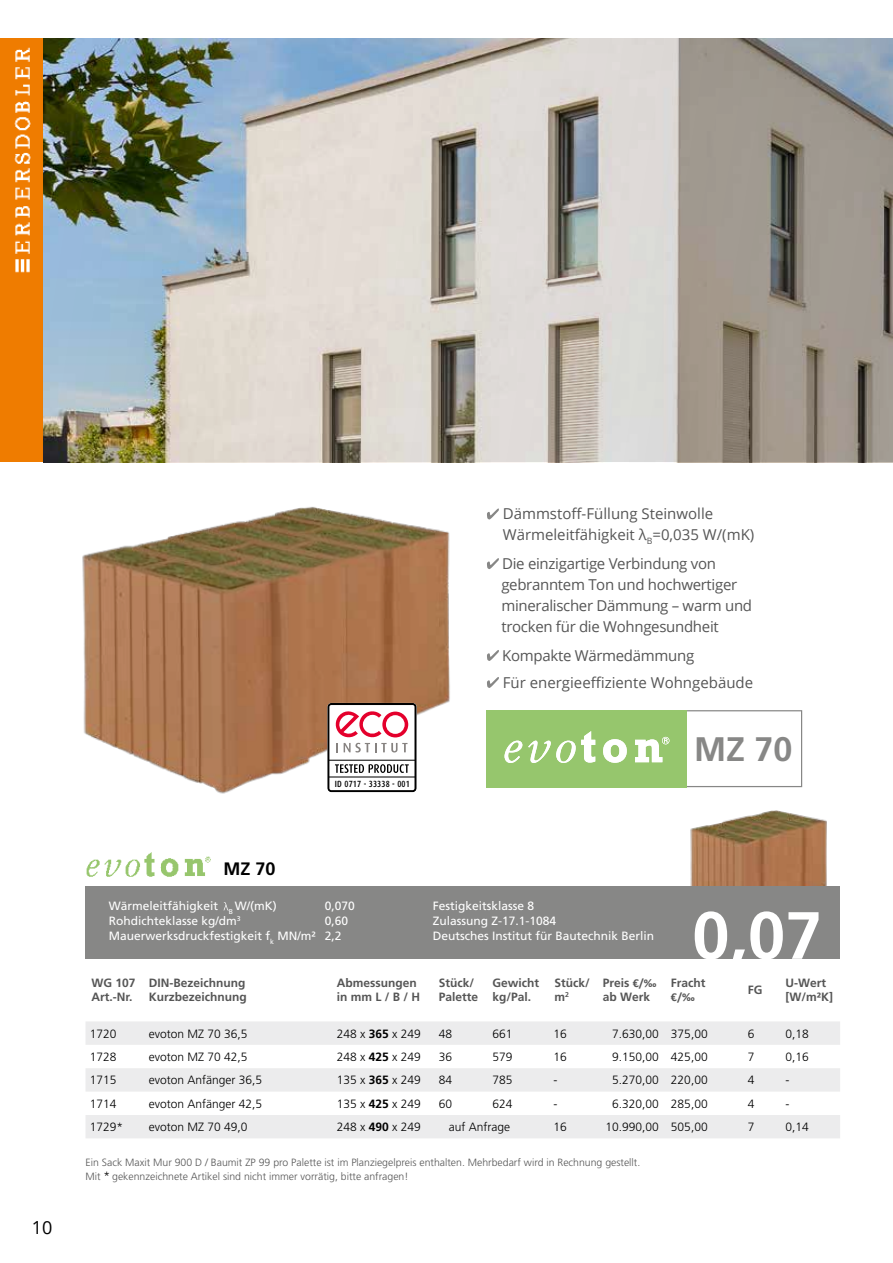
<style>
.page{position:relative;width:893px;height:1263px;background:#fff}
.page>*{position:absolute;margin:0;border:0;box-sizing:border-box;transform-origin:0 0}
.t1{font:700 66.75px "Frutiger";color:#fff}
.t2{font:700 34.05px "Frutiger";color:#878786}
.t3{font:700 18px "Frutiger";color:#000}
.t4{font:18px "Open Sans";color:#000}
.t5{font:15px/21px "Open Sans";letter-spacing:-.02em;color:#565656}
.t6{font:15px/21px "Open Sans";color:#565656}
.t7{font:300 12px "Frutiger";color:#000}
.t8{font:12px "Frutiger";color:#fff}
.t9{font:700 12px/14.4px "Frutiger";color:#565656}
.t10{font:700 12px "Calibri";color:#565656}
.t11{font:300 10.5px/14.4px "Frutiger";color:#565656}
.t12{font:500 9px "Dax Condensed";letter-spacing:.015em;color:#000}
.s1{font-family:"Calibri"}
.s2{font-weight:700}
.s3{font-size:12px;color:#000}
</style>
<div class="page">
<div style="left:0;top:38px;width:44px;height:424px;background:#ef7c00"></div>
<img style="left:14px;top:47px;width:17px;height:226px">
<img style="left:43px;top:38px;width:850px;height:424px">
<img style="left:685px;top:810px;width:155px;height:149px">
<img style="left:82px;top:506px;width:368px;height:288px">
<div style="left:619px;top:710px;width:183px;height:77px;border:1px solid #878786"></div>
<div style="left:487px;top:710px;width:200px;height:77px;background:#96c66d"></div>
<svg style="left:504px;top:741px;width:18px;height:22px"></svg>
<svg style="left:528px;top:731px;width:67px;height:32px"></svg>
<svg style="left:603px;top:739px;width:24px;height:24px"></svg>
<svg style="left:635px;top:737px;width:34px;height:25px"></svg>
<svg style="left:487px;top:508px;width:12px;height:11px"></svg>
<svg style="left:487px;top:558px;width:12px;height:11px"></svg>
<svg style="left:487px;top:650px;width:12px;height:11px"></svg>
<svg style="left:487px;top:677px;width:12px;height:11px"></svg>
<div style="left:86px;top:886px;width:754px;height:72px;background:#878786"></div>
<svg style="left:224px;top:902px;width:5px;height:8px"></svg>
<img style="left:86px;top:852px;width:125px;height:25px">
<svg style="left:86px;top:1021px;width:754px;height:117px;fill:#ececed"></svg>
<svg style="left:327px;top:703px;width:90px;height:89px"></svg>
<h3 class="t4" style="left:32px;top:1215px;width:22px">10</h3>
<p class="t6" style="left:503px;top:503px;width:253px">Dämmstoff-Füllung Steinwolle<br>Wärmeleitfähigkeit λ<sub>B</sub>=0,035 W/(mK)</p>
<p class="t5" style="left:501px;top:553px;width:252px">Die einzigartige Verbindung von gebranntem Ton und hochwertiger mineralischer Dämmung – warm und trocken für die Wohngesundheit</p>
<p class="t6" style="left:502px;top:641px;width:252px;line-height:27px">Kompakte Wärmedämmung<br>Für energieeffiziente Wohngebäude</p>
<h3 class="t3" style="left:224px;top:858px;width:54px">MZ 70</h3>
<p class="t12" style="left:335px;top:779px;width:76px">ID 0717 - 33338 - 001</p>
<h2 class="t2" style="left:694px;top:730px;width:100px">MZ 70</h2>
<p class="t8" style="left:109px;top:899px;width:170px">Wärmeleitfähigkeit <sub>B</sub> W/(mK)</p>
<p class="t8" style="left:325px;top:899px;width:32px">0,070</p>
<p class="t8" style="left:433px;top:899px;width:103px">Festigkeitsklasse 8</p>
<p class="t8" style="left:109px;top:914px;width:133px">Rohdichteklasse kg/dm<sup>3</sup></p>
<p class="t8" style="left:325px;top:914px;width:25px">0,60</p>
<p class="t8" style="left:433px;top:914px;width:125px">Zulassung Z-17.1-1084</p>
<p class="t8" style="left:109px;top:929px;width:234px">Mauerwerksdruckfestigkeit f<sub>k</sub> MN/m² 2,2</p>
<p class="t8" style="left:433px;top:929px;width:223px">Deutsches Institut für Bautechnik Berlin</p>
<p class="t9" style="left:92px;top:975px;width:46px">WG 107<br>Art.-Nr.</p>
<p class="t9" style="left:149px;top:975px;width:100px">DIN-Bezeichnung<br>Kurzbezeichnung</p>
<p class="t9" style="left:337px;top:975px;width:85px">Abmessungen in mm L / B / H</p>
<p class="t9" style="left:439px;top:975px;width:41px">Stück/<br>Palette</p>
<p class="t9" style="left:492px;top:975px;width:48px">Gewicht kg/Pal.</p>
<p class="t9" style="left:554px;top:975px;width:37px">Stück/ m<sup>2</sup></p>
<p class="t9" style="left:603px;top:975px;width:55px">Preis <span class="s1">€/‰ </span>ab Werk</p>
<p class="t9" style="left:671px;top:975px;width:36px">Fracht</p>
<h1 class="t1" style="left:692px;top:896px;width:131px">0,07</h1>
<p class="t9" style="left:748px;top:982px;width:16px">FG</p>
<p class="t9" style="left:786px;top:975px;width:49px">U-Wert [W/m²K]</p>
<p class="t10" style="left:671px;top:988px;width:25px">€/‰</p>
<p class="t7" style="left:90px;top:1027px;width:28px">1720</p>
<p class="t7" style="left:149px;top:1027px;width:100px">evoton MZ 70 36,5</p>
<p class="t7" style="left:337px;top:1027px;width:86px">248 x <span class="s2">365</span> x 249</p>
<p class="t7" style="left:439px;top:1027px;width:15px">48</p>
<p class="t7" style="left:492px;top:1027px;width:22px">661</p>
<p class="t7" style="left:554px;top:1027px;width:15px">16</p>
<p class="t7" style="left:612px;top:1027px;width:97px">7.630,00 375,00</p>
<p class="t7" style="left:748px;top:1027px;width:8px">6</p>
<p class="t7" style="left:786px;top:1027px;width:25px">0,18</p>
<p class="t7" style="left:90px;top:1050px;width:28px">1728</p>
<p class="t7" style="left:149px;top:1050px;width:100px">evoton MZ 70 42,5</p>
<p class="t7" style="left:337px;top:1050px;width:86px">248 x <span class="s2">425</span> x 249</p>
<p class="t7" style="left:439px;top:1050px;width:15px">36</p>
<p class="t7" style="left:492px;top:1050px;width:22px">579</p>
<p class="t7" style="left:554px;top:1050px;width:15px">16</p>
<p class="t7" style="left:612px;top:1050px;width:97px">9.150,00 425,00</p>
<p class="t7" style="left:748px;top:1050px;width:8px">7</p>
<p class="t7" style="left:786px;top:1050px;width:25px">0,16</p>
<p class="t7" style="left:90px;top:1073px;width:28px">1715</p>
<p class="t7" style="left:149px;top:1073px;width:115px">evoton Anfänger 36,5</p>
<p class="t7" style="left:337px;top:1073px;width:86px">135 x <span class="s2">365</span> x 249</p>
<p class="t7" style="left:439px;top:1073px;width:15px">84</p>
<p class="t7" style="left:492px;top:1073px;width:22px">785</p>
<p class="t7" style="left:554px;top:1073px;width:5px">-</p>
<p class="t7" style="left:612px;top:1073px;width:97px">5.270,00 220,00</p>
<p class="t7" style="left:748px;top:1073px;width:8px">4</p>
<p class="t7" style="left:786px;top:1073px;width:5px">-</p>
<p class="t7" style="left:90px;top:1097px;width:28px">1714</p>
<p class="t7" style="left:149px;top:1097px;width:115px">evoton Anfänger 42,5</p>
<p class="t7" style="left:337px;top:1097px;width:86px">135 x <span class="s2">425</span> x 249</p>
<p class="t7" style="left:439px;top:1097px;width:15px">60</p>
<p class="t7" style="left:492px;top:1097px;width:22px">624</p>
<p class="t7" style="left:554px;top:1097px;width:5px">-</p>
<p class="t7" style="left:612px;top:1097px;width:97px">6.320,00 285,00</p>
<p class="t7" style="left:748px;top:1097px;width:8px">4</p>
<p class="t7" style="left:786px;top:1097px;width:5px">-</p>
<p class="t7" style="left:90px;top:1120px;width:35px">1729*</p>
<p class="t7" style="left:149px;top:1120px;width:100px">evoton MZ 70 49,0</p>
<p class="t7" style="left:337px;top:1120px;width:86px">248 x <span class="s2">490</span> x 249</p>
<p class="t7" style="left:449px;top:1120px;width:63px">auf Anfrage</p>
<p class="t7" style="left:554px;top:1120px;width:15px">16</p>
<p class="t7" style="left:606px;top:1120px;width:104px">10.990,00 505,00</p>
<p class="t7" style="left:748px;top:1120px;width:8px">7</p>
<p class="t7" style="left:786px;top:1120px;width:25px">0,14</p>
<p class="t11" style="left:86px;top:1155px;width:556px">Ein Sack Maxit Mur 900 D / Baumit ZP 99 pro Palette ist im Planziegelpreis enthalten. Mehrbedarf wird in Rechnung gestellt.<br>Mit <span class="s3">*</span> gekennzeichnete Artikel sind nicht immer vorrätig, bitte anfragen!</p>
</div>
